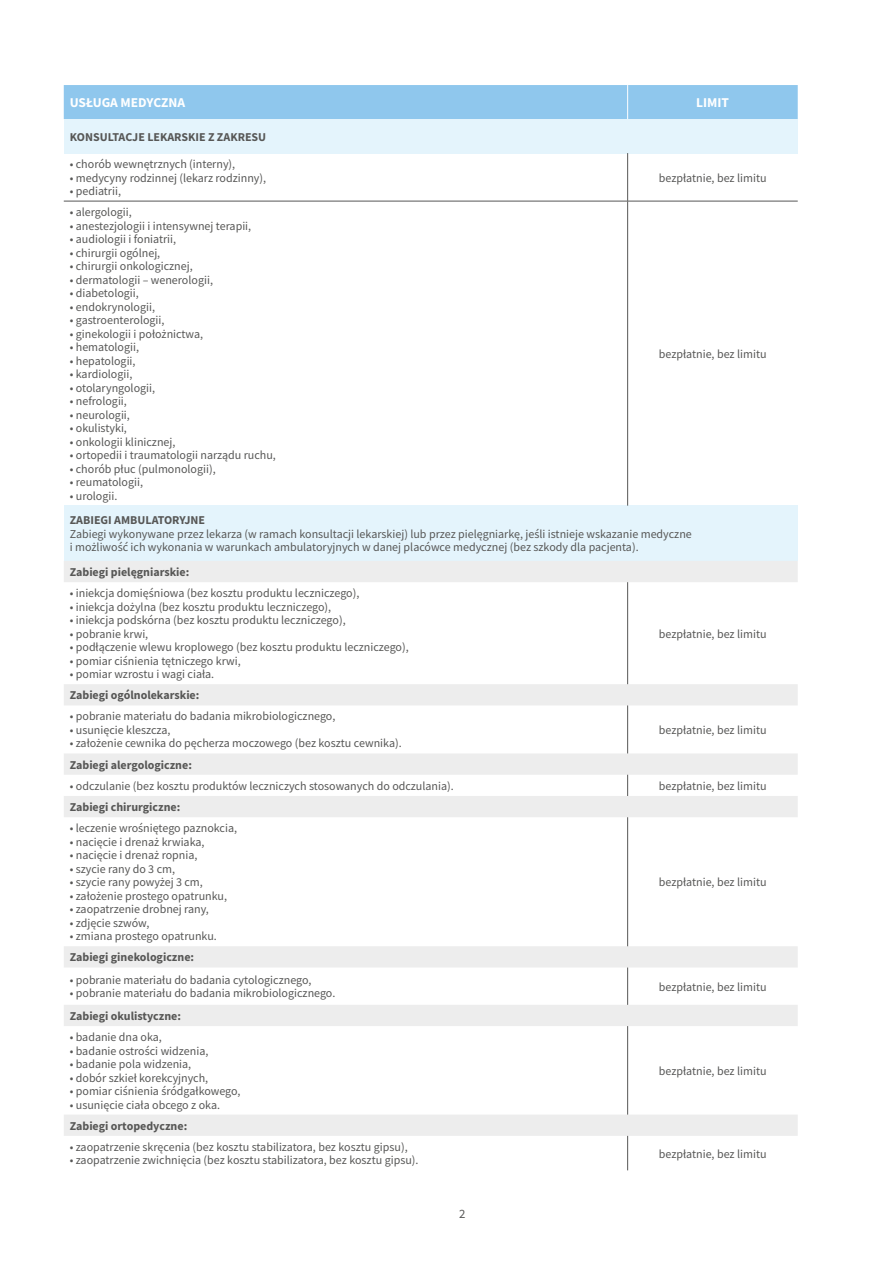
<style>
.page{position:relative;width:893px;height:1263px;background:#fff}
.page>*{position:absolute;margin:0;border:0;box-sizing:border-box;transform-origin:0 0}
.t1{font:700 13.5px "Source Sans Pro";color:#fff}
.t2{font:12.75px "Source Sans Pro";color:#575756}
.t3{font:12px/13.5px "Source Sans Pro";color:#575756}
.t4{font:700 12px "Source Sans Pro";color:#575756}
</style>
<div class="page">
<div style="left:64px;top:85px;width:734px;height:34px;background:#8fc7ed"></div>
<div style="left:64px;top:119px;width:734px;height:34px;background:#e4f4fc"></div>
<div style="left:64px;top:506px;width:734px;height:55px;background:#e4f4fc"></div>
<svg style="left:64px;top:561px;width:734px;height:575px"></svg>
<hr style="left:627px;top:153px;width:1px;height:48px;background:#575756">
<hr style="left:627px;top:201px;width:1px;height:305px;background:#575756">
<hr style="left:627px;top:582px;width:1px;height:102px;background:#575756">
<hr style="left:627px;top:705px;width:1px;height:48px;background:#575756">
<svg style="left:627px;top:775px;width:1px;height:21px"></svg>
<hr style="left:627px;top:817px;width:1px;height:129px;background:#575756">
<hr style="left:627px;top:85px;width:1px;height:34px;background:#fff">
<hr style="left:627px;top:967px;width:1px;height:38px;background:#575756">
<hr style="left:627px;top:1026px;width:1px;height:88px;background:#575756">
<hr style="left:627px;top:1136px;width:1px;height:34px;background:#575756">
<hr style="left:64px;top:201px;width:564px;height:1px;background:#575756">
<hr style="left:628px;top:201px;width:170px;height:1px;background:#575756">
<p class="t1" style="left:70px;top:93px;width:117px">USŁUGA MEDYCZNA</p>
<p class="t1" style="left:696px;top:93px;width:34px">LIMIT</p>
<p class="t4" style="left:70px;top:128px;width:198px">KONSULTACJE LEKARSKIE Z ZAKRESU</p>
<p class="t3" style="left:70px;top:157px;width:167px">• chorób wewnętrznych (interny),</p>
<p class="t3" style="left:70px;top:171px;width:198px">• medycyny rodzinnej (lekarz rodzinny),</p>
<p class="t3" style="left:70px;top:184px;width:53px">• pediatrii,</p>
<p class="t3" style="left:659px;top:171px;width:109px">bezpłatnie, bez limitu</p>
<p class="t3" style="left:70px;top:205px;width:64px">• alergologii,</p>
<p class="t3" style="left:70px;top:219px;width:183px">• anestezjologii i intensywnej terapii,</p>
<p class="t3" style="left:70px;top:232px;width:108px">• audiologii i foniatrii,</p>
<p class="t3" style="left:70px;top:246px;width:92px">• chirurgii ogólnej,</p>
<p class="t3" style="left:70px;top:259px;width:124px">• chirurgii onkologicznej,</p>
<p class="t3" style="left:70px;top:273px;width:145px">• dermatologii – wenerologii,</p>
<p class="t3" style="left:70px;top:286px;width:71px">• diabetologii,</p>
<p class="t3" style="left:70px;top:300px;width:87px">• endokrynologii,</p>
<p class="t3" style="left:70px;top:313px;width:96px">• gastroenterologii,</p>
<p class="t3" style="left:70px;top:327px;width:135px">• ginekologii i położnictwa,</p>
<p class="t3" style="left:70px;top:340px;width:71px">• hematologii,</p>
<p class="t3" style="left:70px;top:354px;width:67px">• hepatologii,</p>
<p class="t3" style="left:70px;top:367px;width:64px">• kardiologii,</p>
<p class="t3" style="left:70px;top:381px;width:87px">• otolaryngologii,</p>
<p class="t3" style="left:70px;top:394px;width:59px">• nefrologii,</p>
<p class="t3" style="left:70px;top:408px;width:62px">• neurologii,</p>
<p class="t3" style="left:70px;top:421px;width:59px">• okulistyki,</p>
<p class="t3" style="left:70px;top:435px;width:107px">• onkologii klinicznej,</p>
<p class="t3" style="left:70px;top:448px;width:208px">• ortopedii i traumatologii narządu ruchu,</p>
<p class="t3" style="left:70px;top:462px;width:147px">• chorób płuc (pulmonologii),</p>
<p class="t3" style="left:70px;top:475px;width:75px">• reumatologii,</p>
<p class="t3" style="left:70px;top:489px;width:49px">• urologii.</p>
<p class="t3" style="left:659px;top:347px;width:109px">bezpłatnie, bez limitu</p>
<p class="t4" style="left:70px;top:512px;width:137px">ZABIEGI AMBULATORYJNE</p>
<p class="t3" style="left:70px;top:527px;width:624px">Zabiegi wykonywane przez lekarza (w ramach konsultacji lekarskiej) lub przez pielęgniarkę, jeśli istnieje wskazanie medyczne i możliwość ich wykonania w warunkach ambulatoryjnych w danej placówce medycznej (bez szkody dla pacjenta).</p>
<p class="t4" style="left:70px;top:564px;width:121px">Zabiegi pielęgniarskie:</p>
<p class="t3" style="left:70px;top:586px;width:291px">• iniekcja domięśniowa (bez kosztu produktu leczniczego),</p>
<p class="t3" style="left:70px;top:600px;width:263px">• iniekcja dożylna (bez kosztu produktu leczniczego),</p>
<p class="t3" style="left:70px;top:613px;width:277px">• iniekcja podskórna (bez kosztu produktu leczniczego),</p>
<p class="t3" style="left:70px;top:627px;width:80px">• pobranie krwi,</p>
<p class="t3" style="left:70px;top:640px;width:340px">• podłączenie wlewu kroplowego (bez kosztu produktu leczniczego),</p>
<p class="t3" style="left:70px;top:654px;width:172px">• pomiar ciśnienia tętniczego krwi,</p>
<p class="t3" style="left:70px;top:667px;width:146px">• pomiar wzrostu i wagi ciała.</p>
<p class="t3" style="left:659px;top:627px;width:109px">bezpłatnie, bez limitu</p>
<p class="t4" style="left:70px;top:687px;width:131px">Zabiegi ogólnolekarskie:</p>
<p class="t3" style="left:70px;top:710px;width:267px">• pobranie materiału do badania mikrobiologicznego,</p>
<p class="t3" style="left:70px;top:723px;width:102px">• usunięcie kleszcza,</p>
<p class="t3" style="left:70px;top:737px;width:333px">• założenie cewnika do pęcherza moczowego (bez kosztu cewnika).</p>
<p class="t3" style="left:659px;top:723px;width:109px">bezpłatnie, bez limitu</p>
<p class="t4" style="left:70px;top:756px;width:124px">Zabiegi alergologiczne:</p>
<p class="t3" style="left:70px;top:779px;width:385px">• odczulanie (bez kosztu produktów leczniczych stosowanych do odczulania).</p>
<p class="t3" style="left:659px;top:779px;width:109px">bezpłatnie, bez limitu</p>
<p class="t4" style="left:70px;top:799px;width:112px">Zabiegi chirurgiczne:</p>
<p class="t3" style="left:70px;top:821px;width:169px">• leczenie wrośniętego paznokcia,</p>
<p class="t3" style="left:70px;top:835px;width:136px">• nacięcie i drenaż krwiaka,</p>
<p class="t3" style="left:70px;top:848px;width:129px">• nacięcie i drenaż ropnia,</p>
<p class="t3" style="left:70px;top:862px;width:107px">• szycie rany do 3 cm,</p>
<p class="t3" style="left:70px;top:875px;width:135px">• szycie rany powyżej 3 cm,</p>
<p class="t3" style="left:70px;top:889px;width:159px">• założenie prostego opatrunku,</p>
<p class="t3" style="left:70px;top:902px;width:141px">• zaopatrzenie drobnej rany,</p>
<p class="t3" style="left:70px;top:916px;width:81px">• zdjęcie szwów,</p>
<p class="t3" style="left:70px;top:929px;width:149px">• zmiana prostego opatrunku.</p>
<p class="t3" style="left:659px;top:875px;width:109px">bezpłatnie, bez limitu</p>
<p class="t4" style="left:70px;top:949px;width:126px">Zabiegi ginekologiczne:</p>
<p class="t3" style="left:70px;top:973px;width:243px">• pobranie materiału do badania cytologicznego,</p>
<p class="t3" style="left:70px;top:987px;width:267px">• pobranie materiału do badania mikrobiologicznego.</p>
<p class="t4" style="left:70px;top:1008px;width:113px">Zabiegi okulistyczne:</p>
<p class="t3" style="left:70px;top:1030px;width:94px">• badanie dna oka,</p>
<p class="t3" style="left:70px;top:1044px;width:140px">• badanie ostrości widzenia,</p>
<p class="t3" style="left:70px;top:1057px;width:123px">• badanie pola widzenia,</p>
<p class="t3" style="left:70px;top:1071px;width:140px">• dobór szkieł korekcyjnych,</p>
<p class="t3" style="left:70px;top:1084px;width:172px">• pomiar ciśnienia śródgałkowego,</p>
<p class="t3" style="left:70px;top:1098px;width:152px">• usunięcie ciała obcego z oka.</p>
<p class="t4" style="left:70px;top:1117px;width:119px">Zabiegi ortopedyczne:</p>
<p class="t3" style="left:70px;top:1140px;width:339px">• zaopatrzenie skręcenia (bez kosztu stabilizatora, bez kosztu gipsu),</p>
<p class="t3" style="left:70px;top:1153px;width:350px">• zaopatrzenie zwichnięcia (bez kosztu stabilizatora, bez kosztu gipsu).</p>
<p class="t2" style="left:459px;top:1206px;width:8px">2</p>
<p class="t3" style="left:659px;top:980px;width:109px">bezpłatnie, bez limitu</p>
<p class="t3" style="left:659px;top:1064px;width:109px">bezpłatnie, bez limitu</p>
<p class="t3" style="left:659px;top:1147px;width:109px">bezpłatnie, bez limitu</p>
</div>
